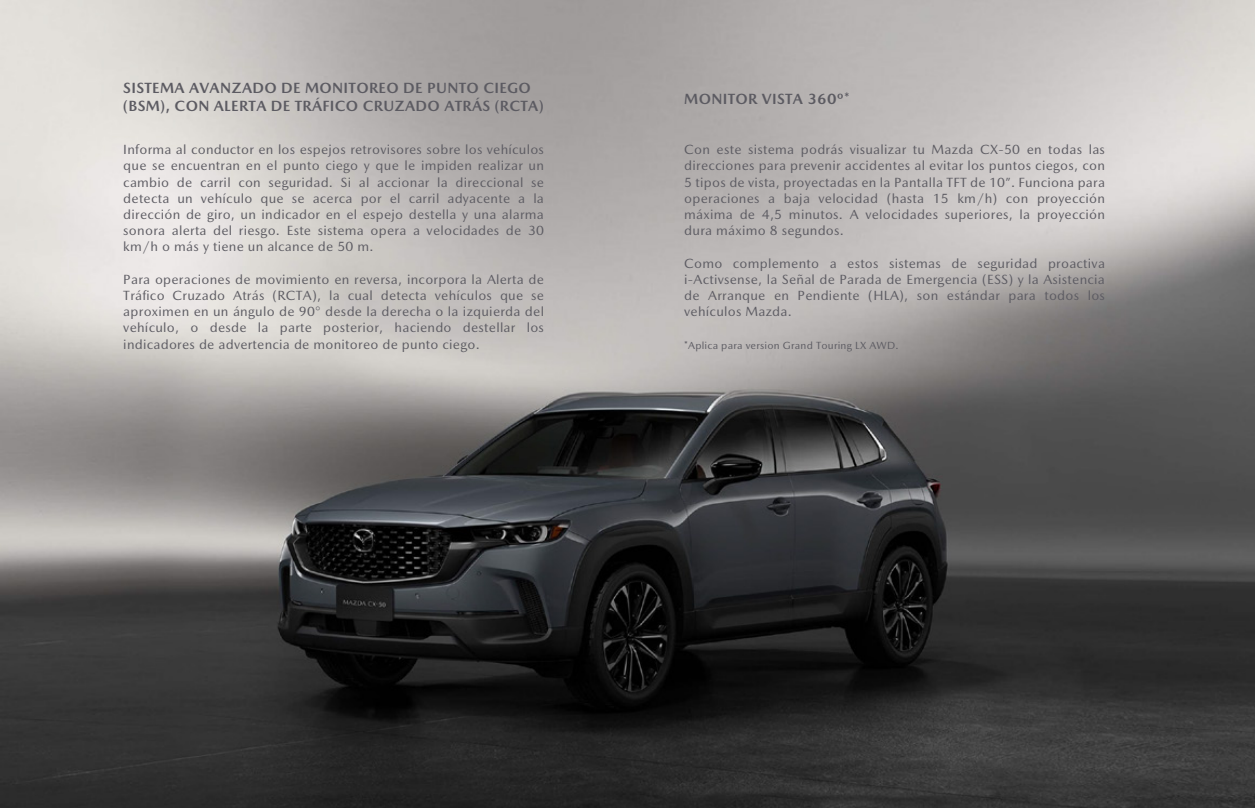
<style>
.page{position:relative;width:1255px;height:808px;background:#fff}
.page>*{position:absolute;margin:0;border:0;box-sizing:border-box;transform-origin:0 0}
.t1{font:700 15px/18px "Mazda Type";letter-spacing:.02em;color:#5c5b62}
.t2{font:13.5px/16.2px "Mazda Type";letter-spacing:.02em;color:#5c5b62;text-align:justify}
.t3{font:10.5px "Mazda Type";letter-spacing:.02em;color:#5c5b62}
</style>
<div class="page">
<img style="left:0;top:0;width:1254px;height:808px">
<p class="t1" style="left:123px;top:79px;width:421px">SISTEMA AVANZADO DE MONITOREO DE PUNTO CIEGO (BSM), CON ALERTA DE TRÁFICO CRUZADO ATRÁS (RCTA)</p>
<p class="t2" style="left:123px;top:141px;width:422px">Informa al conductor en los espejos retrovisores sobre los vehículos que se encuentran en el punto ciego y que le impiden realizar un cambio de carril con seguridad. Si al accionar la direccional se detecta un vehículo que se acerca por el carril adyacente a la dirección de giro, un indicador en el espejo destella y una alarma sonora alerta del riesgo. Este sistema opera a velocidades de 30 km/h o más y tiene un alcance de 50 m.</p>
<p class="t2" style="left:123px;top:271px;width:422px">Para operaciones de movimiento en reversa, incorpora la Alerta de Tráfico Cruzado Atrás (RCTA), la cual detecta vehículos que se aproximen en un ángulo de 90° desde la derecha o la izquierda del vehículo, o desde la parte posterior, haciendo destellar los indicadores de advertencia de monitoreo de punto ciego.</p>
<p class="t1" style="left:684px;top:89px;width:167px">MONITOR VISTA 360º*</p>
<p class="t2" style="left:684px;top:141px;width:422px">Con este sistema podrás visualizar tu Mazda CX-50 en todas las direcciones para prevenir accidentes al evitar los puntos ciegos, con 5 tipos de vista, proyectadas en la Pantalla TFT de 10”. Funciona para operaciones a baja velocidad (hasta 15 km/h) con proyección máxima de 4,5 minutos. A velocidades superiores, la proyección dura máximo 8 segundos.</p>
<p class="t2" style="left:684px;top:255px;width:422px">Como complemento a estos sistemas de seguridad proactiva i-Activsense, la Señal de Parada de Emergencia (ESS) y la Asistencia de Arranque en Pendiente (HLA), son estándar para todos los vehículos Mazda.</p>
<p class="t3" style="left:684px;top:339px;width:216px">*Aplica para version Grand Touring LX AWD.</p>
</div>
